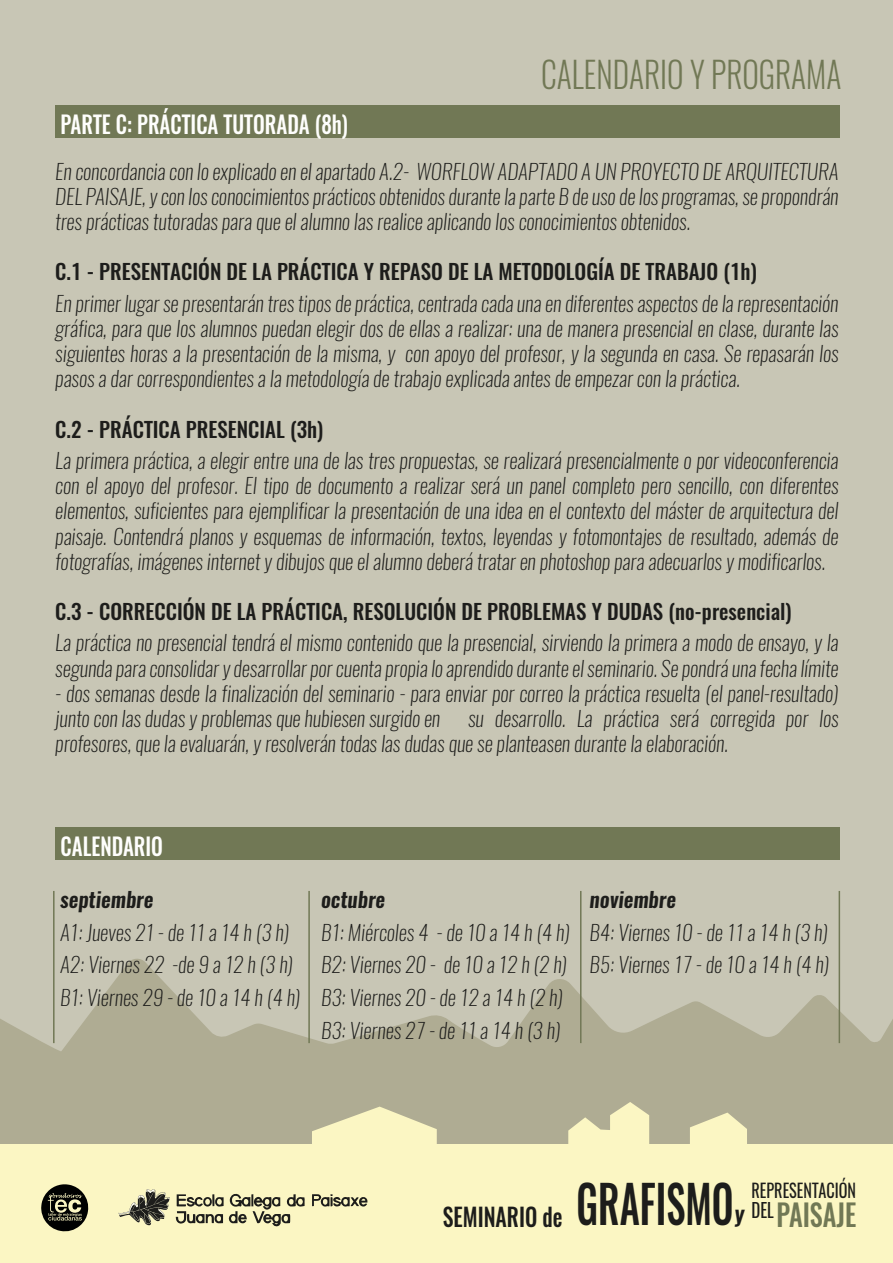
<style>
.page{position:relative;width:893px;height:1263px;background:#fff}
.page>*{position:absolute;margin:0;border:0;box-sizing:border-box;transform-origin:0 0}
.t1{font:500 51.9px "Oswald";color:#1d1d1b;scale:.75 1}
.t2{font:300 36px "Oswald";color:#717855;scale:.87 1}
.t3{font:500 30.15px "Oswald";color:#717855;scale:.87 1}
.t4{font:500 25.05px "Oswald";color:#1d1d1b;scale:.87 1}
.t5{font:500 24px "Oswald";color:#fefefc;scale:.87 1}
.t6{font:italic 200 21px/25.2px "Oswald";color:#1d1d1b}
.t7{font:500 21px "Oswald";color:#1d1d1b}
.t8{font:italic 600 21px "Oswald";color:#1d1d1b}
.t9{font:19.35px "Oswald";color:#1d1d1b;scale:.87 1}
.t10{font:18.6px "Oswald";color:#1d1d1b;scale:.87 1}
.s1{font-weight:600;font-style:italic;font-size:22.95px;color:#1d1d1b}
</style>
<div class="page">
<div style="left:0;top:0;width:893px;height:1142px;background:#c8c6b5"></div>
<svg style="left:0;top:957px;width:893px;height:145px;fill:#afac93"></svg>
<svg style="left:0;top:1102px;width:893px;height:161px;background:#e9e5b7"></svg>
<svg style="left:41px;top:1184px;width:48px;height:48px;background:#63624d"></svg>
<svg style="left:118px;top:1189px;width:52px;height:36px;background:#a3a083"></svg>
<svg style="left:176px;top:1193px;width:129px;height:33px;background:#b8b490"></svg>
<svg style="left:312px;top:1194px;width:55px;height:13px"></svg>
<div style="left:55px;top:105px;width:784px;height:32px;background:#717855"></div>
<div style="left:55px;top:827px;width:784px;height:32px;background:#717855"></div>
<hr style="left:308px;top:891px;width:2px;height:152px;background:#717855">
<hr style="left:53px;top:891px;width:2px;height:152px;background:#717855">
<hr style="left:580px;top:891px;width:1px;height:152px;background:#717855">
<hr style="left:839px;top:891px;width:1px;height:152px;background:#717855">
<p class="t5" style="left:61px;top:107px;width:332px">PARTE C: PRÁCTICA TUTORADA (8h)</p>
<h2 class="t2" style="left:541px;top:51px;width:346px">CALENDARIO Y PROGRAMA</h2>
<p class="t6" style="left:55px;top:158px;width:785px;text-align:justify">En concordancia con lo explicado en el apartado A.2- WORFLOW ADAPTADO A UN PROYECTO DE ARQUITECTURA DEL PAISAJE, y con los conocimientos prácticos obtenidos durante la parte B de uso de los programas, se propondrán tres prácticas tutoradas para que el alumno las realice aplicando los conocimientos obtenidos.</p>
<p class="t7" style="left:55px;top:257px;width:703px">C.1 - PRESENTACIÓN DE LA PRÁCTICA Y REPASO DE LA METODOLOGÍA DE TRABAJO (1h)</p>
<p class="t6" style="left:55px;top:290px;width:785px;text-align:justify">En primer lugar se presentarán tres tipos de práctica, centrada cada una en diferentes aspectos de la representación gráfica, para que los alumnos puedan elegir dos de ellas a realizar: una de manera presencial en clase, durante las siguientes horas a la presentación de la misma, y con apoyo del profesor, y la segunda en casa. Se repasarán los pasos a dar correspondientes a la metodología de trabajo explicada antes de empezar con la práctica.</p>
<p class="t7" style="left:55px;top:414px;width:269px">C.2 - PRÁCTICA PRESENCIAL (3h)</p>
<p class="t6" style="left:55px;top:447px;width:785px;text-align:justify">La primera práctica, a elegir entre una de las tres propuestas, se realizará presencialmente o por videoconferencia con el apoyo del profesor. El tipo de documento a realizar será un panel completo pero sencillo, con diferentes elementos, suficientes para ejemplificar la presentación de una idea en el contexto del máster de arquitectura del paisaje. Contendrá planos y esquemas de información, textos, leyendas y fotomontajes de resultado, además de fotografías, imágenes internet y dibujos que el alumno deberá tratar en photoshop para adecuarlos y modificarlos.</p>
<p class="t7" style="left:55px;top:597px;width:738px">C.3 - CORRECCIÓN DE LA PRÁCTICA, RESOLUCIÓN DE PROBLEMAS Y DUDAS (no-presencial)</p>
<p class="t6" style="left:55px;top:630px;width:785px">La práctica no presencial tendrá el mismo contenido que la presencial, sirviendo la primera a modo de ensayo, y la segunda para consolidar y desarrollar por cuenta propia lo aprendido durante el seminario. Se pondrá una fecha límite</p>
<p class="t6" style="left:55px;top:680px;width:785px">- dos semanas desde la finalización del seminario - para enviar por correo la práctica resuelta (el panel-resultado) junto con las dudas y problemas que hubiesen surgido en</p>
<p class="t6" style="left:55px;top:705px;width:785px;text-indent:413px">su desarrollo. La práctica será corregida por los profesores, que la evaluarán, y resolverán todas las dudas que se planteasen durante la elaboración.</p>
<p class="t5" style="left:61px;top:829px;width:119px">CALENDARIO</p>
<p class="t8" style="left:60px;top:885px;width:95px">septiembre</p>
<p class="t6" style="left:60px;top:915px;width:242px;line-height:32.7px">A1: Jueves 21 - de 11 a 14 h (3 h)<br>A2: Viernes 22 -de 9 a 12 h (3 h)<br>B1: Viernes 29 - de 10 a 14 h (4 h)</p>
<p class="t8" style="left:321px;top:885px;width:66px">octubre</p>
<p class="t6" style="left:321px;top:915px;width:250px;line-height:32.7px">B1: Miércoles 4 - de 10 a 14 h (4 h)<br>B2: Viernes 20 - de 10 a 12 h (2 h)<br>B3: Viernes 20 - de 12 a 14 h (2 h)<br>B3: Viernes 27 - de 11 a 14 h (3 h)</p>
<p class="t8" style="left:590px;top:885px;width:88px">noviembre</p>
<p class="t6" style="left:590px;top:915px;width:241px;line-height:32.7px">B4: Viernes 10 - de 11 a 14 h (3 h)<br>B5: Viernes 17 - de 10 a 14 h (4 h)</p>
<p class="t4" style="left:443px;top:1200px;width:139px">SEMINARIO de</p>
<p class="t10" style="left:751px;top:1178px;width:122px">REPRESENTACIÓN</p>
<p class="t9" style="left:751px;top:1197px;width:27px">DEL</p>
<h1 class="t1" style="left:577px;top:1168px;width:211px">GRAFISMO</h1>
<h3 class="t3" style="left:734px;top:1194px;width:142px"><span class="s1">y</span> PAISAJE</h3>
</div>
